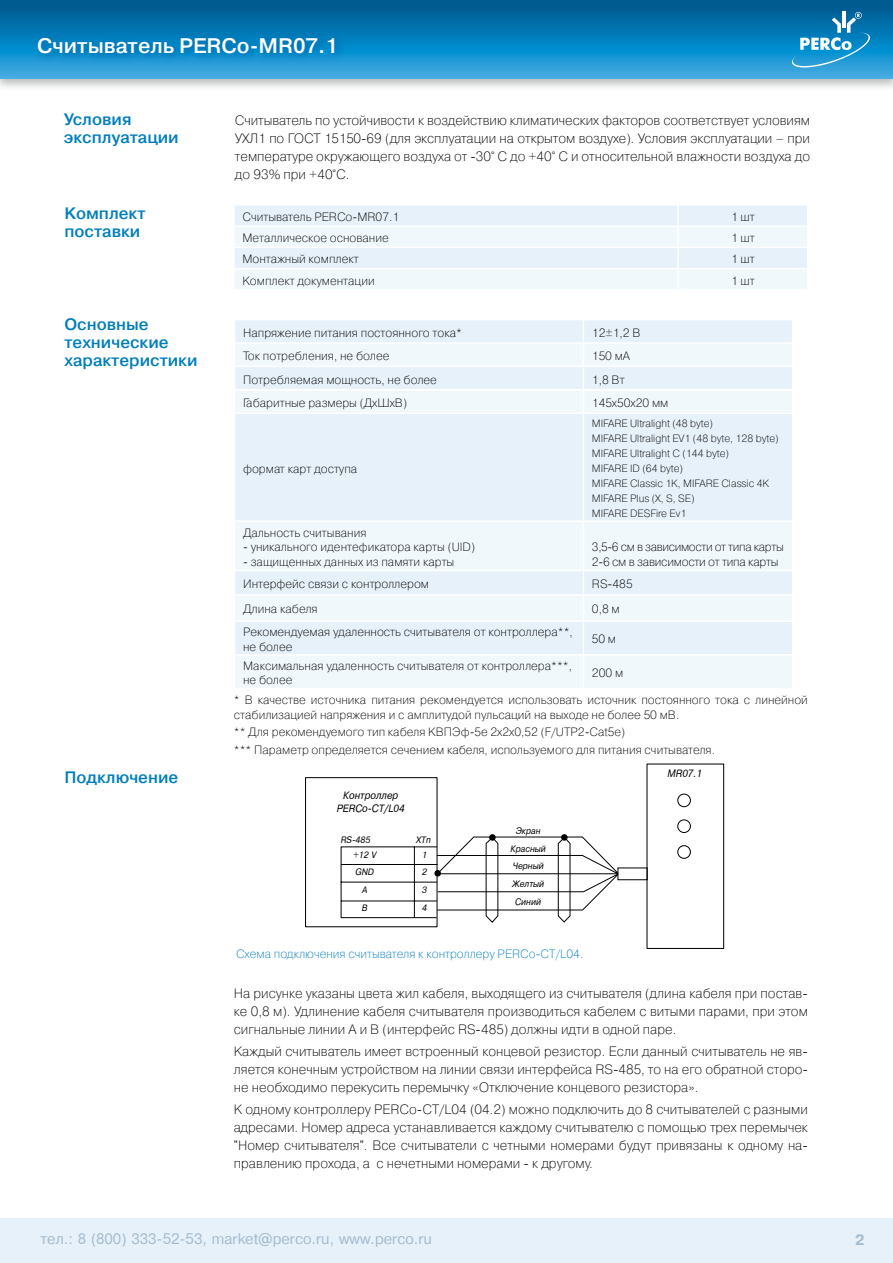
<style>
.page{position:relative;width:893px;height:1263px;background:#fff}
.page>*{position:absolute;margin:0;border:0;box-sizing:border-box;transform-origin:0 0}
.t1{font:700 21px "Pragmatica Light C";color:#fff}
.t2{font:700 16.5px/18px "Pragmatica Light C";color:#007ebc}
.t3{font:15px "Pragmatica Plain";color:#a5bccf}
.t4{font:15px "Pragmatica Bold Cyrillic";color:#a5bccf}
.t5{font:13.5px/18px "Pragmatica Light C";color:#000;text-align:justify}
.t6{font:12px/14.4px "Pragmatica Light C";color:#000}
.t7{font:12px/15px "Pragmatica Light C";letter-spacing:-.025em;color:#000}
.t8{font:12px "Pragmatica Light C";color:#007ebc}
.t9{font:10.5px/15px "Pragmatica Light C";color:#000}
.t10{font:italic 10.05px/12.6px "Pragmatica";color:#000;text-align:center;scale:.9 1}
.t11{font:italic 8.85px/17.5px "Pragmatica";color:#000;text-align:center;scale:.9 1}
</style>
<div class="page">
<div style="left:0;top:0;width:893px;height:92px;background:#535556;opacity:.41"></div>
<svg style="left:0;top:0;width:893px;height:79px;background:#107fb9"></svg>
<div style="left:0;top:1219px;width:893px;height:44px;background:#e6f1f9"></div>
<div style="left:235px;top:320px;width:557px;height:22px;background:#e6f1f9"></div>
<svg style="left:235px;top:344px;width:557px;height:344px;fill:#e6f1f9"></svg>
<hr style="left:235px;top:594px;width:348px;height:2px;background:#fff">
<hr style="left:584px;top:594px;width:208px;height:2px;background:#fff">
<hr style="left:234px;top:620px;width:349px;height:2px;background:#fff">
<hr style="left:584px;top:620px;width:208px;height:2px;background:#fff">
<hr style="left:235px;top:654px;width:348px;height:1px;background:#fff">
<hr style="left:584px;top:654px;width:208px;height:1px;background:#fff">
<hr style="left:234px;top:570px;width:349px;height:1px;background:#fff">
<hr style="left:583px;top:522px;width:1px;height:48px;background:#fff">
<hr style="left:234px;top:366px;width:349px;height:1px;background:#fff">
<hr style="left:583px;top:366px;width:210px;height:1px;background:#fff">
<hr style="left:235px;top:389px;width:348px;height:2px;background:#fff">
<hr style="left:583px;top:389px;width:209px;height:2px;background:#fff">
<hr style="left:234px;top:412px;width:349px;height:2px;background:#fff">
<hr style="left:235px;top:520px;width:348px;height:2px;background:#fff">
<hr style="left:583px;top:414px;width:1px;height:106px;background:#fff">
<hr style="left:583px;top:412px;width:210px;height:2px;background:#fff">
<hr style="left:583px;top:520px;width:209px;height:2px;background:#fff">
<hr style="left:583px;top:570px;width:210px;height:1px;background:#fff">
<svg style="left:583px;top:571px;width:1px;height:50px"></svg>
<hr style="left:583px;top:621px;width:1px;height:34px;background:#fff">
<hr style="left:583px;top:655px;width:1px;height:33px;background:#fff">
<svg style="left:583px;top:320px;width:1px;height:92px"></svg>
<hr style="left:583px;top:342px;width:210px;height:2px;background:#fff">
<svg style="left:235px;top:206px;width:572px;height:83px"></svg>
<hr style="left:235px;top:225px;width:443px;height:2px;background:#fff">
<hr style="left:677px;top:227px;width:2px;height:20px;background:#fff">
<hr style="left:678px;top:225px;width:129px;height:2px;background:#fff">
<hr style="left:233px;top:247px;width:445px;height:1px;background:#fff">
<hr style="left:677px;top:248px;width:2px;height:20px;background:#fff">
<hr style="left:678px;top:247px;width:131px;height:1px;background:#fff">
<hr style="left:235px;top:268px;width:443px;height:1px;background:#fff">
<hr style="left:677px;top:269px;width:2px;height:20px;background:#fff">
<hr style="left:678px;top:268px;width:129px;height:1px;background:#fff">
<div style="left:305px;top:777px;width:133px;height:150px;border:1px solid #000"></div>
<svg style="left:341px;top:836px;width:305px;height:87px"></svg>
<hr style="left:437px;top:873px;width:181px;height:1px;background:#000">
<div style="left:646px;top:763px;width:78px;height:186px;border:1px solid #000"></div>
<svg style="left:677px;top:793px;width:14px;height:66px"></svg>
<svg style="left:792px;top:12px;width:78px;height:57px;background:#3095c8"></svg>
<div style="left:33px;top:32px;width:313px;height:32px;background:#00579f;opacity:.75"></div>
<h1 class="t1" style="left:37px;top:34px;width:302px">Считыватель PERCo-MR07.1</h1>
<p class="t2" style="left:64px;top:110px;width:116px">Условия эксплуатации</p>
<p class="t5" style="left:235px;top:112px;width:577px">Считыватель по устойчивости к воздействию климатических факторов соответствует условиям УХЛ1 по ГОСТ 15150-69 (для эксплуатации на открытом воздухе). Условия эксплуатации – при температуре окружающего воздуха от -30° С до +40° С и относительной влажности воздуха до до 93% при +40°С.</p>
<p class="t2" style="left:64px;top:204px;width:83px">Комплект поставки</p>
<p class="t6" style="left:242px;top:210px;width:158px">Считыватель PERCo-MR07.1</p>
<p class="t6" style="left:731px;top:210px;width:25px">1 шт</p>
<p class="t6" style="left:242px;top:231px;width:148px">Металлическое основание</p>
<p class="t6" style="left:731px;top:231px;width:25px">1 шт</p>
<p class="t6" style="left:242px;top:252px;width:118px">Монтажный комплект</p>
<p class="t6" style="left:731px;top:252px;width:25px">1 шт</p>
<p class="t6" style="left:242px;top:273px;width:134px">Комплект документации</p>
<p class="t6" style="left:731px;top:273px;width:25px">1 шт</p>
<p class="t2" style="left:64px;top:316px;width:135px">Основные технические характеристики</p>
<p class="t6" style="left:243px;top:325px;width:220px">Напряжение питания постоянного тока*</p>
<p class="t6" style="left:592px;top:325px;width:50px">12±1,2 В</p>
<p class="t6" style="left:243px;top:349px;width:148px">Ток потребления, не более</p>
<p class="t6" style="left:592px;top:349px;width:40px">150 мА</p>
<p class="t6" style="left:243px;top:372px;width:195px">Потребляемая мощность, не более</p>
<p class="t6" style="left:592px;top:372px;width:34px">1,8 Вт</p>
<p class="t6" style="left:243px;top:396px;width:165px">Габаритные размеры (ДхШхВ)</p>
<p class="t6" style="left:592px;top:396px;width:78px">145x50x20 мм</p>
<p class="t6" style="left:243px;top:461px;width:116px">формат карт доступа</p>
<p class="t9" style="left:592px;top:416px;width:188px">MIFARE Ultralight (48 byte)<br>MIFARE Ultralight EV1 (48 byte, 128 byte)<br>MIFARE Ultralight C (144 byte)<br>MIFARE ID (64 byte)<br>MIFARE Classic 1K, MIFARE Classic 4K<br>MIFARE Plus (X, S, SE)<br>MIFARE DESFire Ev1</p>
<p class="t6" style="left:243px;top:525px;width:125px">Дальность считывания</p>
<p class="t6" style="left:243px;top:540px;width:233px">- уникального идентефикатора карты (UID)</p>
<p class="t6" style="left:243px;top:554px;width:213px">- защищенных данных из памяти карты</p>
<p class="t7" style="left:592px;top:540px;width:193px">3,5-6 см в зависимости от типа карты<br>2-6 см в зависимости от типа карты</p>
<p class="t6" style="left:243px;top:577px;width:187px">Интерфейс связи с контроллером</p>
<p class="t6" style="left:592px;top:577px;width:42px">RS-485</p>
<p class="t6" style="left:243px;top:602px;width:76px">Длина кабеля</p>
<p class="t6" style="left:592px;top:602px;width:29px">0,8 м</p>
<p class="t6" style="left:243px;top:625px;width:331px">Рекомендуемая удаленность считывателя от контроллера**, не более</p>
<p class="t6" style="left:592px;top:632px;width:26px">50 м</p>
<p class="t6" style="left:243px;top:659px;width:330px">Максимальная удаленность считывателя от контроллера***, не более</p>
<p class="t6" style="left:592px;top:666px;width:33px">200 м</p>
<p class="t6" style="left:234px;top:692px;width:576px;line-height:15px">* В качестве источника питания рекомендуется использовать источник постоянного тока с линейной стабилизацией напряжения и с амплитудой пульсаций на выходе не более 50 мВ.</p>
<p class="t6" style="left:234px;top:723px;width:483px;line-height:17.7px">** Для рекомендуемого тип кабеля КВПЭф-5е 2х2х0,52 (F/UTP2-Cat5e)<br>*** Параметр определяется сечением кабеля, используемого для питания считывателя.</p>
<p class="t2" style="left:64px;top:769px;width:115px">Подключение</p>
<p class="t10" style="left:667px;top:767px;width:40px">MR07.1</p>
<p class="t10" style="left:337px;top:789px;width:77px">Контроллер<br>PERCo-CT/L04</p>
<p class="t11" style="left:341px;top:831px;width:34px">RS-485</p>
<p class="t11" style="left:416px;top:831px;width:18px">XTn</p>
<p class="t11" style="left:353px;top:846px;width:27px">+12 V<br>GND<br>A<br>B</p>
<p class="t11" style="left:422px;top:846px;width:7px;text-align:justify">1<br>2<br>3<br>4</p>
<p class="t11" style="left:510px;top:822px;width:41px">Экран<br>Красный<br>Черный<br>Желтый<br>Синий</p>
<p class="t8" style="left:236px;top:947px;width:349px">Схема подключения считывателя к контроллеру PERCo-CT/L04.</p>
<p class="t5" style="left:234px;top:984px;width:576px">На рисунке указаны цвета жил кабеля, выходящего из считывателя (длина кабеля при постав&shy;ке 0,8 м). Удлинение кабеля считывателя производиться кабелем с витыми парами, при этом сигнальные линии А и В (интерфейс RS-485) должны идти в одной паре.</p>
<p class="t5" style="left:234px;top:1042px;width:576px">Каждый считыватель имеет встроенный концевой резистор. Если данный считыватель не яв&shy;ляется конечным устройством на линии связи интерфейса RS-485, то на его обратной сторо&shy;не необходимо перекусить перемычку «Отключение концевого резистора».</p>
<p class="t5" style="left:234px;top:1100px;width:576px">К одному контроллеру PERCo-CT/L04 (04.2) можно подключить до 8 считывателей с разными адресами. Номер адреса устанавливается каждому считывателю с помощью трех перемычек "Номер считывателя". Все считыватели с четными номерами будут привязаны к одному на&shy;правлению прохода, а с нечетными номерами - к другому.</p>
<p class="t3" style="left:40px;top:1231px;width:393px">тел.: 8 (800) 333-52-53, market@perco.ru, www.perco.ru</p>
<p class="t4" style="left:855px;top:1231px;width:11px">2</p>
</div>
